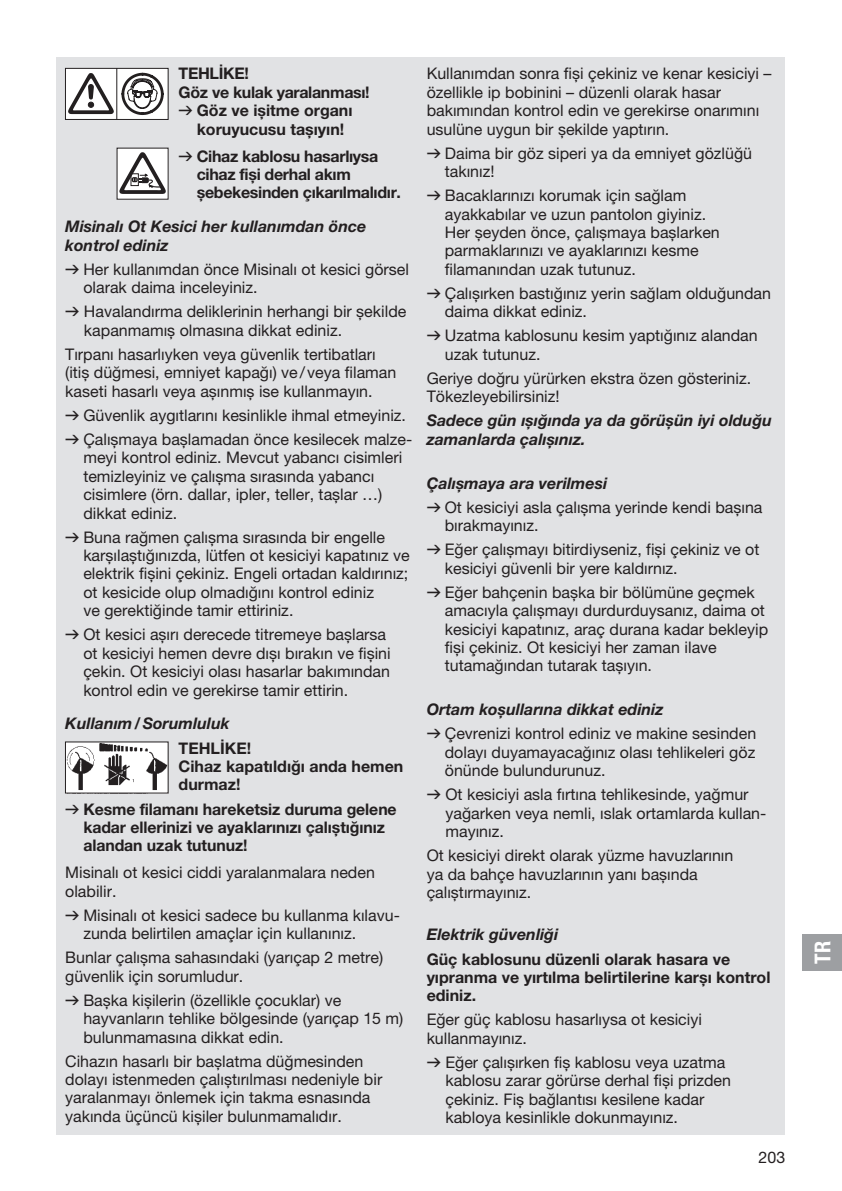
<style>
.page{position:relative;width:842px;height:1191px;background:#fff}
.page>*{position:absolute;margin:0;border:0;box-sizing:border-box;transform-origin:0 0}
.t1{font:22px "GARDENA Pro Bo Cond";color:#fff}
.t2{font:16px/18.4px "GARDENA Pro";color:#231f20}
.t3{font:700 16px/18.4px "GARDENA Pro";letter-spacing:-.005em;color:#231f20}
.t4{font:italic 700 16px/18.4px "GARDENA Pro";color:#231f20}
.s1{font-family:"Formdruck";font-weight:400}
.s2{font-family:"Formdruck"}
.s3{font-weight:700;font-style:italic}
</style>
<div class="page">
<div style="left:57px;top:57px;width:728px;height:1077px;background:#e1e2e4"></div>
<div style="left:65px;top:68px;width:103px;height:51px;background:#fff"></div>
<div style="left:65px;top:68px;width:103px;height:52px;border:1px solid #231f20"></div>
<hr style="left:116px;top:68px;width:1px;height:52px;background:#231f20">
<svg style="left:68px;top:73px;width:46px;height:41px"></svg>
<svg style="left:121px;top:73px;width:43px;height:42px"></svg>
<div style="left:117px;top:148px;width:51px;height:51px;background:#fff"></div>
<svg style="left:119px;top:152px;width:47px;height:42px"></svg>
<img style="left:67px;top:743px;width:99px;height:48px">
<div style="left:802px;top:934px;width:40px;height:36px;background:#9d9fa2"></div>
<p class="t3" style="left:179px;top:64px;width:72px">TEHLİKE!</p>
<p class="t3" style="left:179px;top:83px;width:193px">Göz ve kulak yaralanması!</p>
<p class="t3" style="left:179px;top:101px;width:175px"><span class="s1">v</span> Göz ve işitme organı</p>
<p class="t3" style="left:197px;top:119px;width:149px">koruyucusu taşıyın!</p>
<p class="t3" style="left:197px;top:146px;width:206px;text-indent:-18px"><span class="s1">v</span> Cihaz kablosu hasarlıysa cihaz fişi derhal akım şebekesinden çıkarılmalıdır.</p>
<p class="t4" style="left:65px;top:217px;width:303px">Misinalı Ot Kesici her kullanımdan önce kontrol ediniz</p>
<p class="t2" style="left:83px;top:260px;width:327px;text-indent:-18px"><span class="s2">v</span> Her kullanımdan önce Misinalı ot kesici görsel olarak daima inceleyiniz.</p>
<p class="t2" style="left:84px;top:302px;width:324px;text-indent:-19px"><span class="s2">v</span> Havalandırma deliklerinin herhangi bir şekilde kapanmamış olmasına dikkat ediniz.</p>
<p class="t2" style="left:65px;top:345px;width:333px">Tırpanı hasarlıyken veya güvenlik tertibatları (itiş düğmesi, emniyet kapağı) ve/ veya filaman kaseti hasarlı veya aşınmış ise kullanmayın.</p>
<p class="t2" style="left:65px;top:403px;width:349px;line-height:24px"><span class="s2">v</span> Güvenlik aygıtlarını kesinlikle ihmal etmeyiniz. <span class="s2">v</span> Çalışmaya başlamadan önce kesilecek malze-</p>
<p class="t2" style="left:83px;top:448px;width:320px">meyi kontrol ediniz. Mevcut yabancı cisimleri temizleyiniz ve çalışma sırasında yabancı cisimlere (örn. dallar, ipler, teller, taşlar …) dikkat ediniz.</p>
<p class="t2" style="left:83px;top:527px;width:328px;text-indent:-18px"><span class="s2">v</span> Buna rağmen çalışma sırasında bir engelle karşılaştığınızda, lütfen ot kesiciyi kapatınız ve elektrik fişini çekiniz. Engeli ortadan kaldırınız; ot kesicide olup olmadığını kontrol ediniz<br>ve gerektiğinde tamir ettiriniz.</p>
<p class="t2" style="left:83px;top:625px;width:309px;text-indent:-18px"><span class="s2">v</span> Ot kesici aşırı derecede titremeye başlarsa ot kesiciyi hemen devre dışı bırakın ve fişini çekin. Ot kesiciyi olası hasarlar bakımından kontrol edin ve gerekirse tamir ettirin.</p>
<p class="t4" style="left:65px;top:714px;width:166px">Kullanım/Sorumluluk</p>
<p class="t3" style="left:179px;top:738px;width:226px">TEHLİKE!<br>Cihaz kapatıldığı anda hemen durmaz!</p>
<p class="t3" style="left:83px;top:799px;width:315px;text-indent:-18px"><span class="s1">v</span> Kesme filamanı hareketsiz duruma gelene kadar ellerinizi ve ayaklarınızı çalıştığınız alandan uzak tutunuz!</p>
<p class="t2" style="left:65px;top:863px;width:311px">Misinalı ot kesici ciddi yaralanmalara neden olabilir.</p>
<p class="t2" style="left:83px;top:905px;width:318px;text-indent:-18px"><span class="s2">v</span> Misinalı ot kesici sadece bu kullanma kılavu&shy;zunda belirtilen amaçlar için kullanınız.</p>
<p class="t2" style="left:65px;top:948px;width:319px">Bunlar çalışma sahasındaki (yarıçap 2 metre) güvenlik için sorumludur.</p>
<p class="t2" style="left:83px;top:990px;width:322px;text-indent:-18px"><span class="s2">v</span> Başka kişilerin (özellikle çocuklar) ve hayvanların tehlike bölgesinde (yarıçap 15 m) bulunmamasına dikkat edin.</p>
<p class="t2" style="left:65px;top:1051px;width:319px">Cihazın hasarlı bir başlatma düğmesinden dolayı istenmeden çalıştırılması nedeniyle bir yaralanmayı önlemek için takma esnasında yakında üçüncü kişiler bulunmamalıdır.</p>
<p class="t2" style="left:427px;top:64px;width:346px">Kullanımdan sonra fişi çekiniz ve kenar kesiciyi – özellikle ip bobinini – düzenli olarak hasar bakımından kontrol edin ve gerekirse onarımını usulüne uygun bir şekilde yaptırın.</p>
<p class="t2" style="left:445px;top:144px;width:309px;text-indent:-18px"><span class="s2">v</span> Daima bir göz siperi ya da emniyet gözlüğü takınız!</p>
<p class="t2" style="left:445px;top:186px;width:277px;text-indent:-18px"><span class="s2">v</span> Bacaklarınızı korumak için sağlam ayakkabılar ve uzun pantolon giyiniz.<br>Her şeyden önce, çalışmaya başlarken parmaklarınızı ve ayaklarınızı kesme filamanından uzak tutunuz.</p>
<p class="t2" style="left:445px;top:284px;width:328px;text-indent:-18px"><span class="s2">v</span> Çalışırken bastığınız yerin sağlam olduğundan daima dikkat ediniz.</p>
<p class="t2" style="left:445px;top:326px;width:314px;text-indent:-18px"><span class="s2">v</span> Uzatma kablosunu kesim yaptığınız alandan uzak tutunuz.</p>
<p class="t2" style="left:427px;top:369px;width:326px">Geriye doğru yürürken ekstra özen gösteriniz.<br>Tökezleyebilirsiniz!</p>
<p class="t4" style="left:427px;top:411px;width:347px">Sadece gün ışığında ya da görüşün iyi olduğu zamanlarda çalışınız.</p>
<p class="t2" style="left:427px;top:471px;width:337px;line-height:24px"><span class="s3">Çalışmaya ara verilmesi<br></span><span class="s2">v</span> Ot kesiciyi asla çalışma yerinde kendi başına</p>
<p class="t2" style="left:427px;top:513px;width:334px;line-height:24px;text-indent:18px">bırakmayınız.<br><span class="s2">v</span> Eğer çalışmayı bitirdiyseniz, fişi çekiniz ve ot</p>
<p class="t2" style="left:427px;top:556px;width:330px;line-height:24px;text-indent:18px">kesiciyi güvenli bir yere kaldırnız.<br><span class="s2">v</span> Eğer bahçenin başka bir bölümüne geçmek</p>
<p class="t2" style="left:445px;top:601px;width:325px">amacıyla çalışmayı durdurduysanız, daima ot kesiciyi kapatınız, araç durana kadar bekleyip fişi çekiniz. Ot kesiciyi her zaman ilave tutamağından tutarak taşıyın.</p>
<p class="t2" style="left:427px;top:697px;width:331px;line-height:24px"><span class="s3">Ortam koşullarına dikkat ediniz<br></span><span class="s2">v</span> Çevrenizi kontrol ediniz ve makine sesinden</p>
<p class="t2" style="left:445px;top:742px;width:312px">dolayı duyamayacağınız olası tehlikeleri göz önünde bulundurunuz.</p>
<p class="t2" style="left:445px;top:785px;width:322px;text-indent:-19px"><span class="s2">v</span> Ot kesiciyi asla fırtına tehlikesinde, yağmur yağarken veya nemli, ıslak ortamlarda kullan&shy;mayınız.</p>
<p class="t2" style="left:427px;top:846px;width:308px">Ot kesiciyi direkt olarak yüzme havuzlarının ya da bahçe havuzlarının yanı başında çalıştırmayınız.</p>
<p class="t4" style="left:427px;top:925px;width:133px">Elektrik güvenliği</p>
<p class="t3" style="left:427px;top:949px;width:345px">Güç kablosunu düzenli olarak hasara ve yıpranma ve yırtılma belirtilerine karşı kontrol ediniz.</p>
<p class="t2" style="left:427px;top:1010px;width:277px">Eğer güç kablosu hasarlıysa ot kesiciyi kullanmayınız.</p>
<p class="t2" style="left:445px;top:1052px;width:287px;text-indent:-19px"><span class="s2">v</span> Eğer çalışırken fiş kablosu veya uzatma kablosu zarar görürse derhal fişi prizden çekiniz. Fiş bağlantısı kesilene kadar kabloya kesinlikle dokunmayınız.</p>
<p class="t2" style="left:759px;top:1147px;width:28px">203</p>
<h1 class="t1" style="left:809px;top:963px;width:24px;rotate:-90deg">TR</h1>
</div>
